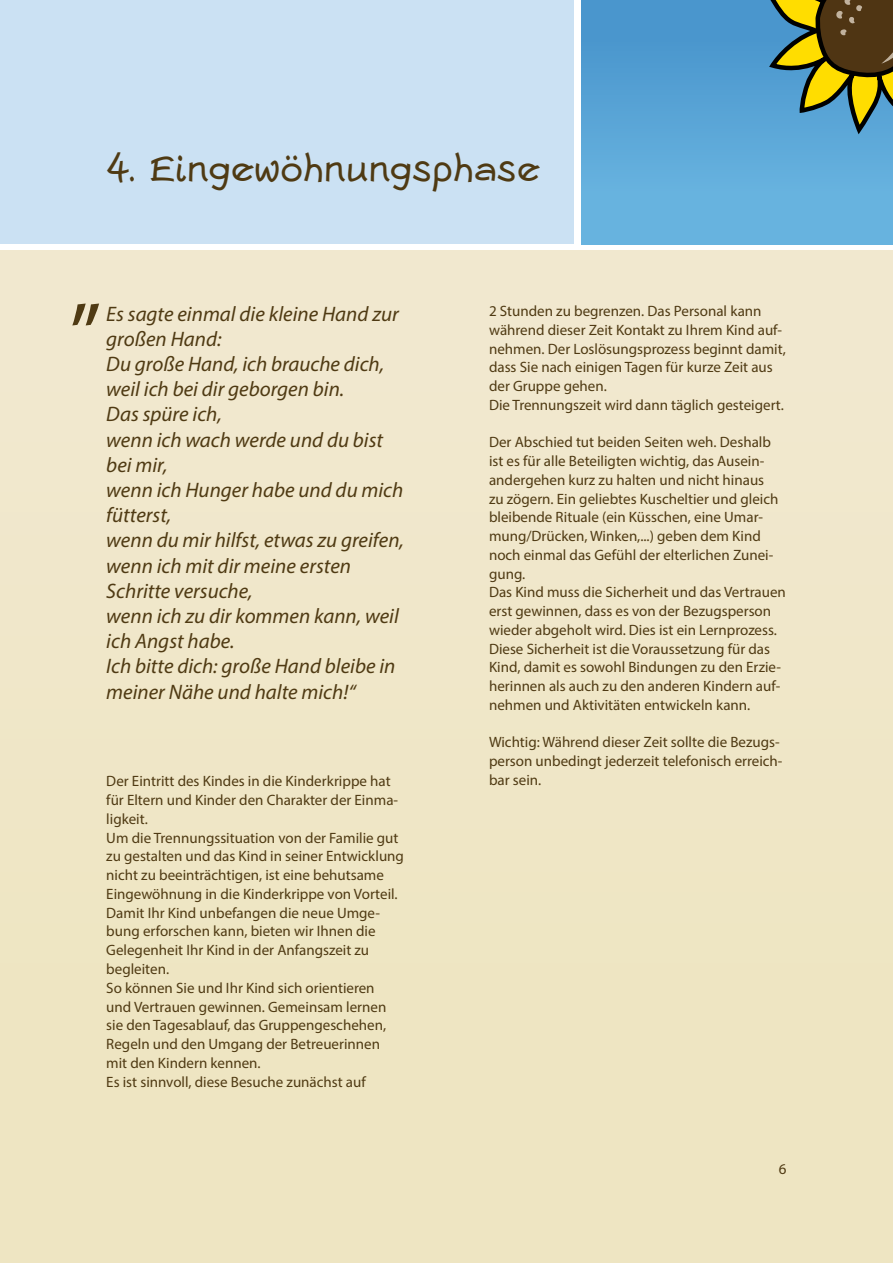
<style>
.page{position:relative;width:893px;height:1263px;background:#fff}
.page>*{position:absolute;margin:0;border:0;box-sizing:border-box;transform-origin:0 0}
.t1{font:90px "Myriad Pro";color:#4f3a13}
.t2{font:37.5px "Escript Com";color:#4f3a13}
.t3{font:italic 21px/25.2px "Myriad Pro";color:#4f3a13}
.t4{font:15px/18.8px "Myriad Pro";color:#4f3a13}
</style>
<div class="page">
<div style="left:0;top:251px;width:893px;height:1012px;background:#efe6c7"></div>
<div style="left:0;top:0;width:574px;height:244px;background:#cbe1f3"></div>
<div style="left:582px;top:0;width:311px;height:244px;background:linear-gradient(to bottom,#4692cb,#6cb8e2)"></div>
<svg style="left:766px;top:0;width:127px;height:147px;background:#6b7d5e"></svg>
<h2 class="t2" style="left:106px;top:145px;width:435px">4. Eingewöhnungsphase</h2>
<h1 class="t1" style="left:71px;top:229px;width:34px">„</h1>
<p class="t3" style="left:106px;top:300px;width:299px">Es sagte einmal die kleine Hand zur großen Hand:<br>Du große Hand, ich brauche dich, weil ich bei dir geborgen bin.<br>Das spüre ich,<br>wenn ich wach werde und du bist bei mir,<br>wenn ich Hunger habe und du mich fütterst,<br>wenn du mir hilfst, etwas zu greifen, wenn ich mit dir meine ersten<br>Schritte versuche,<br>wenn ich zu dir kommen kann, weil ich Angst habe.<br>Ich bitte dich: große Hand bleibe in meiner Nähe und halte mich!“</p>
<p class="t4" style="left:106px;top:772px;width:299px">Der Eintritt des Kindes in die Kinderkrippe hat für Eltern und Kinder den Charakter der Einma&shy;ligkeit.<br>Um die Trennungssituation von der Familie gut zu gestalten und das Kind in seiner Entwicklung nicht zu beeinträchtigen, ist eine behutsame Eingewöhnung in die Kinderkrippe von Vorteil.<br>Damit Ihr Kind unbefangen die neue Umge&shy;bung erforschen kann, bieten wir Ihnen die Gelegenheit Ihr Kind in der Anfangszeit zu begleiten.<br>So können Sie und Ihr Kind sich orientieren<br>und Vertrauen gewinnen. Gemeinsam lernen sie den Tagesablauf, das Gruppengeschehen, Regeln und den Umgang der Betreuerinnen mit den Kindern kennen.<br>Es ist sinnvoll, diese Besuche zunächst auf</p>
<p class="t4" style="left:489px;top:301px;width:298px">2 Stunden zu begrenzen. Das Personal kann während dieser Zeit Kontakt zu Ihrem Kind auf&shy;nehmen. Der Loslösungsprozess beginnt damit, dass Sie nach einigen Tagen für kurze Zeit aus der Gruppe gehen.<br>Die Trennungszeit wird dann täglich gesteigert.</p>
<p class="t4" style="left:489px;top:433px;width:298px">Der Abschied tut beiden Seiten weh. Deshalb ist es für alle Beteiligten wichtig, das Ausein&shy;andergehen kurz zu halten und nicht hinaus<br>zu zögern. Ein geliebtes Kuscheltier und gleich bleibende Rituale (ein Küsschen, eine Umar&shy;mung/Drücken, Winken,...) geben dem Kind noch einmal das Gefühl der elterlichen Zunei&shy;gung.<br>Das Kind muss die Sicherheit und das Vertrauen erst gewinnen, dass es von der Bezugsperson wieder abgeholt wird. Dies ist ein Lernprozess.<br>Diese Sicherheit ist die Voraussetzung für das Kind, damit es sowohl Bindungen zu den Erzie&shy;herinnen als auch zu den anderen Kindern auf&shy;nehmen und Aktivitäten entwickeln kann.</p>
<p class="t4" style="left:489px;top:733px;width:295px">Wichtig: Während dieser Zeit sollte die Bezugs&shy;person unbedingt jederzeit telefonisch erreich&shy;bar sein.</p>
<p class="t4" style="left:779px;top:1159px;width:9px">6</p>
</div>
